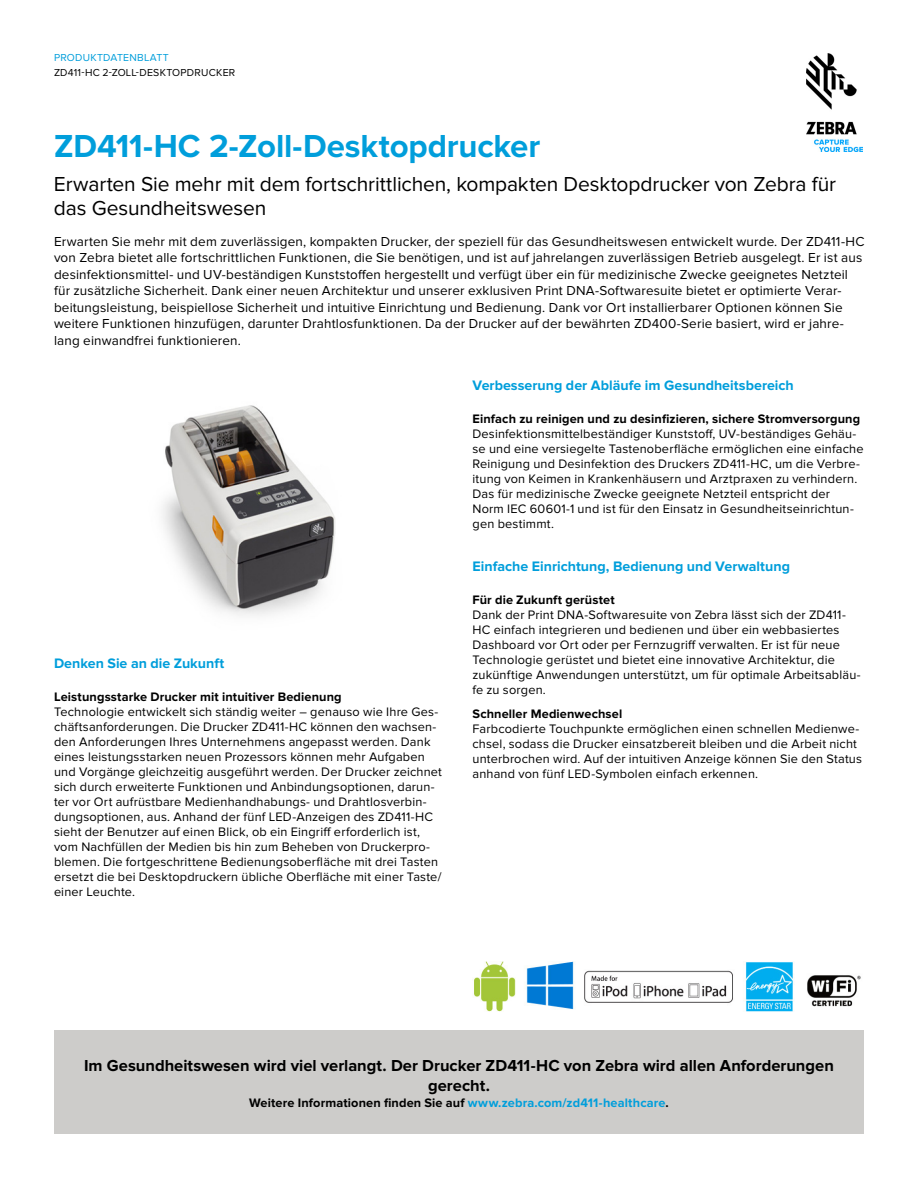
<style>
.page{position:relative;width:918px;height:1188px;background:#fff}
.page>*{position:absolute;margin:0;border:0;box-sizing:border-box;transform-origin:0 0}
.t1{font:700 33px "Proxima Nova";letter-spacing:-.005em;color:#009edb}
.t2{font:21px/24px "Proxima Nova";letter-spacing:-.005em;color:#000}
.t3{font:700 16.5px/20.2px "Proxima Nova";color:#000;text-align:center}
.t4{font:700 14.25px "Proxima Nova";color:#009edb}
.t5{font:13.5px/16.5px "Proxima Nova";letter-spacing:.01em;color:#000}
.t6{font:12.75px/15px "Proxima Nova";letter-spacing:.015em;color:#000}
.t7{font:700 12.75px "Proxima Nova";letter-spacing:.01em;color:#000}
.t8{font:10.5px "Proxima Nova";letter-spacing:.025em;color:#000}
.t9{font:10.5px "Proxima Nova";letter-spacing:.025em;color:#009edb}
.s1{color:#009edb}
</style>
<div class="page">
<img style="left:806px;top:54px;width:56px;height:97px">
<div style="left:54px;top:1031px;width:810px;height:103px;background:#cdccca"></div>
<img style="left:474px;top:962px;width:387px;height:50px">
<img style="left:162px;top:405px;width:174px;height:211px">
<p class="t9" style="left:54px;top:52px;width:116px">PRODUKTDATENBLATT</p>
<p class="t8" style="left:54px;top:66px;width:183px">ZD411-HC 2-ZOLL-DESKTOPDRUCKER</p>
<h1 class="t1" style="left:54px;top:127px;width:488px">ZD411-HC 2-Zoll-Desktopdrucker</h1>
<h2 class="t2" style="left:54px;top:173px;width:784px">Erwarten Sie mehr mit dem fortschrittlichen, kompakten Desktopdrucker von Zebra für das Gesundheitswesen</h2>
<p class="t5" style="left:54px;top:233px;width:812px">Erwarten Sie mehr mit dem zuverlässigen, kompakten Drucker, der speziell für das Gesundheitswesen entwickelt wurde. Der ZD411-HC von Zebra bietet alle fortschrittlichen Funktionen, die Sie benötigen, und ist auf jahrelangen zuverlässigen Betrieb ausgelegt. Er ist aus desinfektionsmittel- und UV-beständigen Kunststoffen hergestellt und verfügt über ein für medizinische Zwecke geeignetes Netzteil für zusätzliche Sicherheit. Dank einer neuen Architektur und unserer exklusiven Print DNA-Softwaresuite bietet er optimierte Verar&shy;beitungsleistung, beispiellose Sicherheit und intuitive Einrichtung und Bedienung. Dank vor Ort installierbarer Optionen können Sie weitere Funktionen hinzufügen, darunter Drahtlosfunktionen. Da der Drucker auf der bewährten ZD400-Serie basiert, wird er jahre&shy;lang einwandfrei funktionieren.</p>
<p class="t4" style="left:54px;top:655px;width:172px">Denken Sie an die Zukunft</p>
<p class="t7" style="left:54px;top:689px;width:289px">Leistungsstarke Drucker mit intuitiver Bedienung</p>
<p class="t6" style="left:54px;top:704px;width:389px">Technologie entwickelt sich ständig weiter – genauso wie Ihre Ges&shy;chäftsanforderungen. Die Drucker ZD411-HC können den wachsen&shy;den Anforderungen Ihres Unternehmens angepasst werden. Dank eines leistungsstarken neuen Prozessors können mehr Aufgaben und Vorgänge gleichzeitig ausgeführt werden. Der Drucker zeichnet sich durch erweiterte Funktionen und Anbindungsoptionen, darun&shy;ter vor Ort aufrüstbare Medienhandhabungs- und Drahtlosverbin&shy;dungsoptionen, aus. Anhand der fünf LED-Anzeigen des ZD411-HC sieht der Benutzer auf einen Blick, ob ein Eingriff erforderlich ist, vom Nachfüllen der Medien bis hin zum Beheben von Druckerpro&shy;blemen. Die fortgeschrittene Bedienungsoberfläche mit drei Tasten ersetzt die bei Desktopdruckern übliche Oberfläche mit einer Taste/ einer Leuchte.</p>
<p class="t4" style="left:472px;top:377px;width:323px">Verbesserung der Abläufe im Gesundheitsbereich</p>
<p class="t7" style="left:472px;top:411px;width:389px">Einfach zu reinigen und zu desinfizieren, sichere Stromversorgung</p>
<p class="t6" style="left:472px;top:426px;width:393px">Desinfektionsmittelbeständiger Kunststoff, UV-beständiges Gehäu&shy;se und eine versiegelte Tastenoberfläche ermöglichen eine einfache Reinigung und Desinfektion des Druckers ZD411-HC, um die Verbre&shy;itung von Keimen in Krankenhäusern und Arztpraxen zu verhindern.<br>Das für medizinische Zwecke geeignete Netzteil entspricht der Norm IEC 60601-1 und ist für den Einsatz in Gesundheitseinrichtun&shy;gen bestimmt.</p>
<p class="t4" style="left:472px;top:558px;width:319px">Einfache Einrichtung, Bedienung und Verwaltung</p>
<p class="t7" style="left:472px;top:592px;width:144px">Für die Zukunft gerüstet</p>
<p class="t6" style="left:472px;top:608px;width:390px">Dank der Print DNA-Softwaresuite von Zebra lässt sich der ZD411- HC einfach integrieren und bedienen und über ein webbasiertes Dashboard vor Ort oder per Fernzugriff verwalten. Er ist für neue Technologie gerüstet und bietet eine innovative Architektur, die zukünftige Anwendungen unterstützt, um für optimale Arbeitsabläu&shy;fe zu sorgen.</p>
<p class="t7" style="left:472px;top:706px;width:151px">Schneller Medienwechsel</p>
<p class="t6" style="left:472px;top:721px;width:391px">Farbcodierte Touchpunkte ermöglichen einen schnellen Medienwe&shy;chsel, sodass die Drucker einsatzbereit bleiben und die Arbeit nicht unterbrochen wird. Auf der intuitiven Anzeige können Sie den Status anhand von fünf LED-Symbolen einfach erkennen.</p>
<p class="t3" style="left:84px;top:1056px;width:751px">Im Gesundheitswesen wird viel verlangt. Der Drucker ZD411-HC von Zebra wird allen Anforderungen gerecht.</p>
<p class="t7" style="left:249px;top:1095px;width:421px">Weitere Informationen finden Sie auf <span class="s1">www.zebra.com/zd411-healthcare</span>.</p>
</div>
